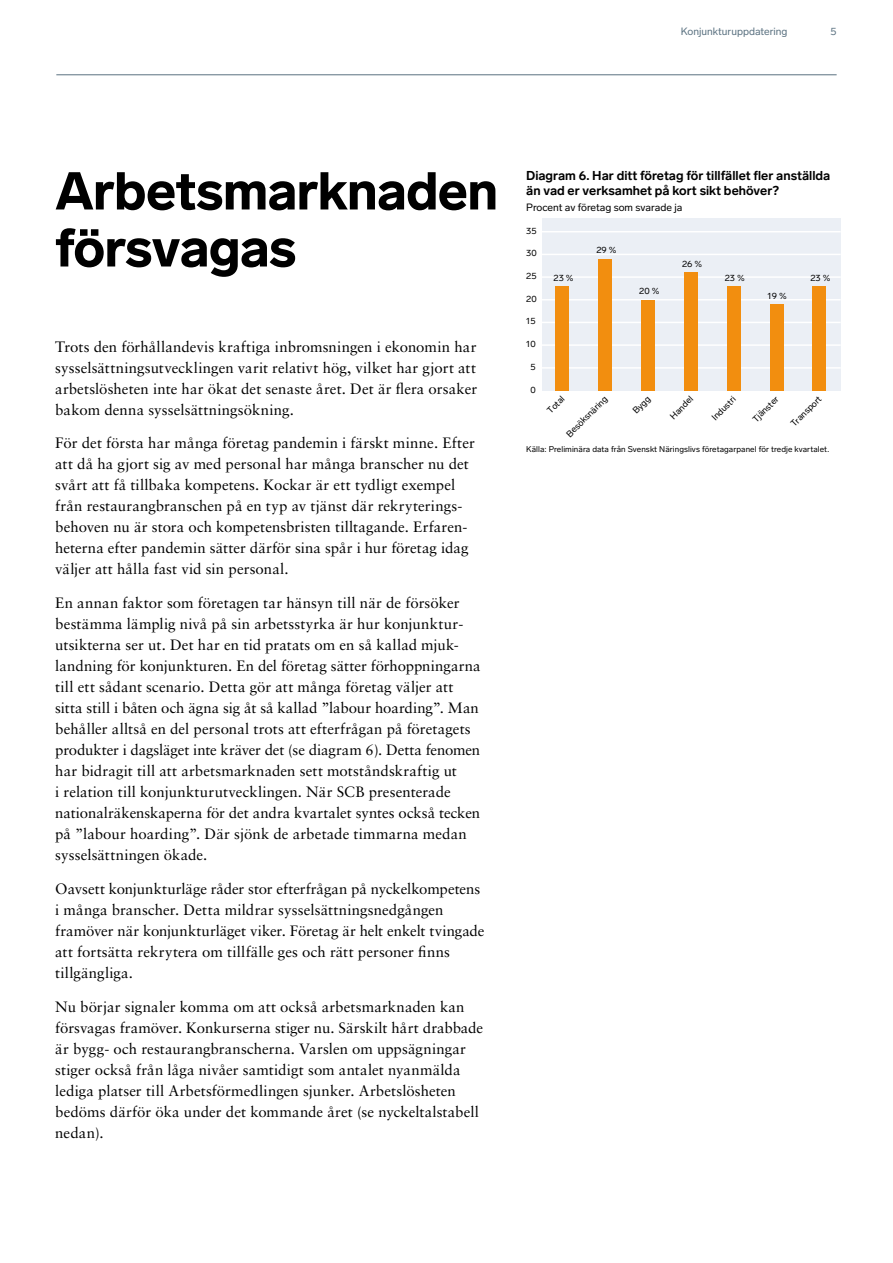
<style>
.page{position:relative;width:893px;height:1263px;background:#fff}
.page>*{position:absolute;margin:0;border:0;box-sizing:border-box;transform-origin:0 0}
.t1{font:900 52.5px/57px "Lab Grotesque";letter-spacing:-.01em;color:#000}
.t2{font:15px/21px "Sabon LT Std";letter-spacing:.005em;color:#000}
.t3{font:700 12.75px/15.8px "Lab Grotesque";color:#000}
.t4{font:10.5px "Lab Grotesque";color:#000}
.t5{font:10.5px "Lab Grotesque";color:#5b7281}
.t6{font:9px "Lab Grotesque";color:#000}
.t7{font:8.25px "Lab Grotesque";letter-spacing:.01em;color:#000}
</style>
<div class="page">
<hr style="left:56px;top:75px;width:781px;height:1px;background:#5b7281">
<div style="left:542px;top:218px;width:299px;height:173px;background:#ebeff5"></div>
<hr style="left:542px;top:231px;width:299px;height:1px;background:#fff">
<hr style="left:542px;top:254px;width:299px;height:1px;background:#fff">
<hr style="left:542px;top:276px;width:299px;height:2px;background:#fff">
<hr style="left:542px;top:299px;width:299px;height:1px;background:#fff">
<hr style="left:542px;top:322px;width:299px;height:1px;background:#fff">
<hr style="left:542px;top:344px;width:299px;height:2px;background:#fff">
<hr style="left:542px;top:367px;width:299px;height:2px;background:#fff">
<div style="left:556px;top:286px;width:13px;height:105px;background:#f28e0f"></div>
<div style="left:599px;top:259px;width:13px;height:132px;background:#f28e0f"></div>
<div style="left:641px;top:300px;width:14px;height:91px;background:#f28e0f"></div>
<div style="left:684px;top:273px;width:14px;height:118px;background:#f28e0f"></div>
<div style="left:727px;top:286px;width:13px;height:105px;background:#f28e0f"></div>
<div style="left:770px;top:304px;width:13px;height:87px;background:#f28e0f"></div>
<div style="left:813px;top:286px;width:13px;height:105px;background:#f28e0f"></div>
<p class="t5" style="left:681px;top:25px;width:108px">Konjunkturuppdatering</p>
<p class="t5" style="left:830px;top:25px;width:8px">5</p>
<h1 class="t1" style="left:55px;top:163px;width:444px">Arbetsmarknaden försvagas</h1>
<p class="t2" style="left:55px;top:336px;width:423px;text-align:justify">Trots den förhållandevis kraftiga inbromsningen i ekonomin har sysselsättningsutvecklingen varit relativt hög, vilket har gjort att arbetslösheten inte har ökat det senaste året. Det är flera orsaker bakom denna sysselsättningsökning.</p>
<p class="t2" style="left:55px;top:432px;width:421px">För det första har många företag pandemin i färskt minne. Efter att då ha gjort sig av med personal har många branscher nu det svårt att få tillbaka kompetens. Kockar är ett tydligt exempel från restaurangbranschen på en typ av tjänst där rekryterings&shy;behoven nu är stora och kompetensbristen tilltagande. Erfaren&shy;heterna efter pandemin sätter därför sina spår i hur företag idag väljer att hålla fast vid sin personal.</p>
<p class="t2" style="left:55px;top:592px;width:427px">En annan faktor som företagen tar hänsyn till när de försöker bestämma lämplig nivå på sin arbetsstyrka är hur konjunktur&shy;utsikterna ser ut. Det har en tid pratats om en så kallad mjuk&shy;landning för konjunkturen. En del företag sätter förhoppningarna till ett sådant scenario. Detta gör att många företag väljer att sitta still i båten och ägna sig åt så kallad ”labour hoarding”. Man behåller alltså en del personal trots att efterfrågan på företagets produkter i dagsläget inte kräver det (se diagram 6). Detta fenomen har bidragit till att arbetsmarknaden sett motståndskraftig ut<br>i relation till konjunkturutvecklingen. När SCB presenterade nationalräkenskaperna för det andra kvartalet syntes också tecken på ”labour hoarding”. Där sjönk de arbetade timmarna medan sysselsättningen ökade.</p>
<p class="t2" style="left:55px;top:878px;width:431px">Oavsett konjunkturläge råder stor efterfrågan på nyckelkompetens i många branscher. Detta mildrar sysselsättningsnedgången framöver när konjunkturläget viker. Företag är helt enkelt tvingade att fortsätta rekrytera om tillfälle ges och rätt personer finns tillgängliga.</p>
<p class="t2" style="left:55px;top:996px;width:429px">Nu börjar signaler komma om att också arbetsmarknaden kan försvagas framöver. Konkurserna stiger nu. Särskilt hårt drabbade är bygg- och restaurangbranscherna. Varslen om uppsägningar stiger också från låga nivåer samtidigt som antalet nyanmälda lediga platser till Arbetsförmedlingen sjunker. Arbetslösheten bedöms därför öka under det kommande året (se nyckeltalstabell nedan).</p>
<p class="t3" style="left:526px;top:167px;width:306px">Diagram 6. Har ditt företag för tillfället fler anställda än vad er verksamhet på kort sikt behöver?</p>
<p class="t4" style="left:526px;top:201px;width:158px">Procent av företag som svarade ja</p>
<p class="t6" style="left:526px;top:225px;width:12px">35</p>
<p class="t6" style="left:526px;top:248px;width:12px">30</p>
<p class="t6" style="left:526px;top:271px;width:12px">25</p>
<p class="t6" style="left:526px;top:293px;width:12px">20</p>
<p class="t6" style="left:526px;top:316px;width:11px">15</p>
<p class="t6" style="left:526px;top:339px;width:11px">10</p>
<p class="t6" style="left:530px;top:361px;width:7px">5</p>
<p class="t6" style="left:530px;top:384px;width:7px">0</p>
<p class="t6" style="left:554px;top:272px;width:22px">23 %</p>
<p class="t6" style="left:596px;top:245px;width:22px">29 %</p>
<p class="t6" style="left:639px;top:286px;width:22px">20 %</p>
<p class="t6" style="left:682px;top:259px;width:22px">26 %</p>
<p class="t6" style="left:725px;top:272px;width:22px">23 %</p>
<p class="t6" style="left:768px;top:290px;width:21px">19 %</p>
<p class="t6" style="left:810px;top:272px;width:22px">23 %</p>
<p class="t6" style="left:545px;top:408px;width:22px;rotate:-45deg">Total</p>
<p class="t6" style="left:564px;top:432px;width:55px;rotate:-45deg">Besöksnäring</p>
<p class="t6" style="left:630px;top:408px;width:22px;rotate:-45deg">Bygg</p>
<p class="t6" style="left:668px;top:414px;width:30px;rotate:-45deg">Handel</p>
<p class="t6" style="left:709px;top:415px;width:32px;rotate:-45deg">Industri</p>
<p class="t6" style="left:750px;top:417px;width:34px;rotate:-45deg">Tjänster</p>
<p class="t6" style="left:788px;top:421px;width:41px;rotate:-45deg">Transport</p>
<p class="t7" style="left:526px;top:445px;width:305px">Källa: Preliminära data från Svenskt Näringslivs företagarpanel för tredje kvartalet.</p>
</div>
